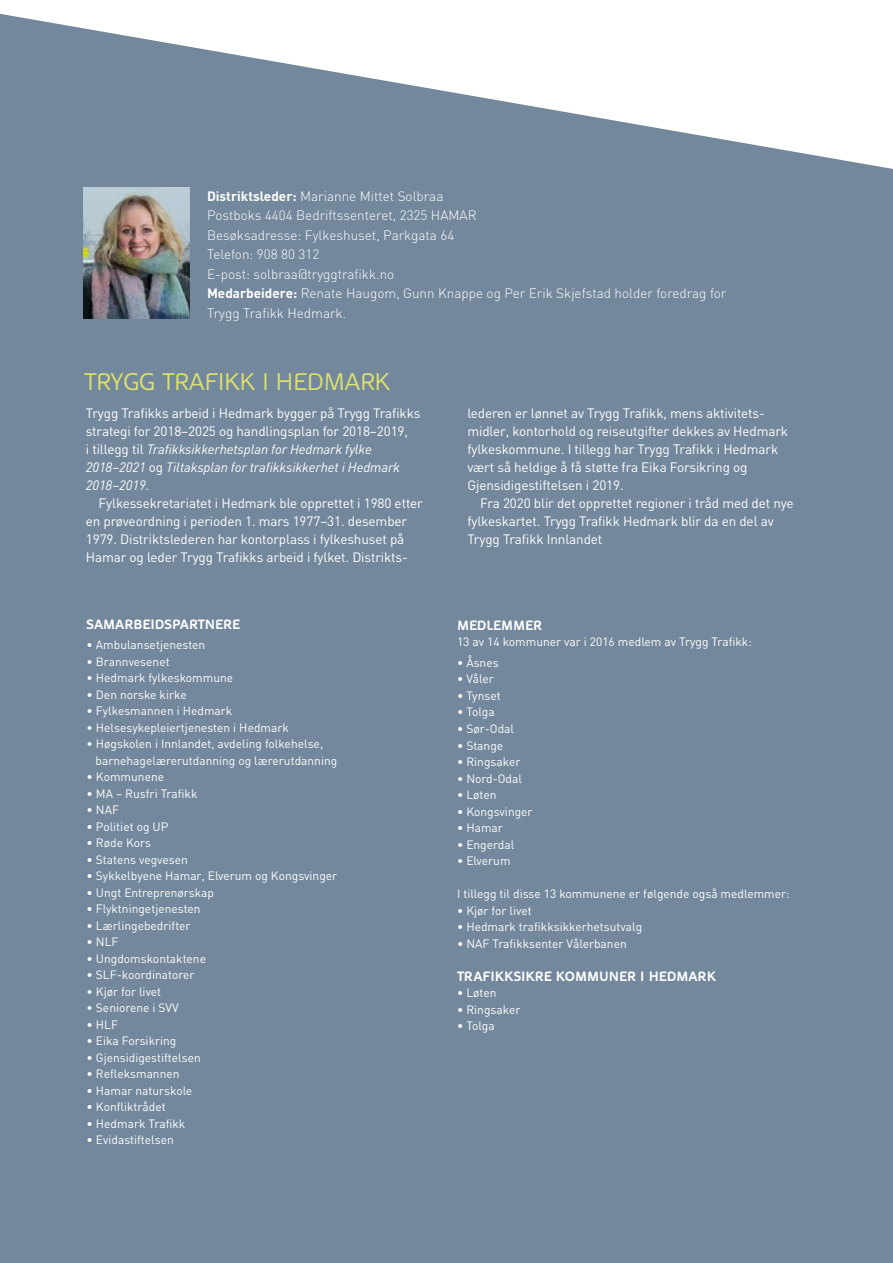
<style>
.page{position:relative;width:893px;height:1263px;background:#fff}
.page>*{position:absolute;margin:0;border:0;box-sizing:border-box;transform-origin:0 0}
.t1{font:24px "Oblik";color:#dbe16f}
.t2{font:13.5px/18px "DIN";letter-spacing:-.01em;color:#fff}
.t3{font:300 13.5px/19.5px "DIN";color:#fff}
.t4{font:italic 13.5px/18px "DINOT";letter-spacing:-.01em;color:#fff}
.t5{font:700 13.5px "Oblik";color:#fff}
.t6{font:12px/16.5px "DIN";color:#fff}
.s1{font-weight:700}
.s2{font-family:"DIN";font-style:normal}
</style>
<div class="page">
<div style="left:0;top:14px;width:893px;height:1249px;background:#73889c"></div>
<div style="left:876px;top:164px;width:17px;height:343px;background:#73889c"></div>
<img style="left:84px;top:187px;width:105px;height:132px">
<p class="t3" style="left:207px;top:186px;width:521px"><span class="s1">Distriktsleder:</span> Marianne Mittet Solbraa<br>Postboks 4404 Bedriftssenteret, 2325 HAMAR<br>Besøksadresse: Fylkeshuset, Parkgata 64<br>Telefon: 908 80 312<br>E-post: solbraa@tryggtrafikk.no<br><span class="s1">Medarbeidere:</span> Renate Haugom, Gunn Knappe og Per Erik Skjefstad holder foredrag for Trygg Trafikk Hedmark.</p>
<h1 class="t1" style="left:84px;top:368px;width:308px">TRYGG TRAFIKK I HEDMARK</h1>
<p class="t2" style="left:86px;top:404px;width:336px">Trygg Trafikks arbeid i Hedmark bygger på Trygg Trafikks strategi for 2018–2025 og handlingsplan for 2018–2019,</p>
<p class="t4" style="left:86px;top:439px;width:316px"><span class="s2">i tillegg til</span> Trafikksikkerhetsplan for Hedmark fylke<br>2018–2021 <span class="s2">og</span> Tiltaksplan for trafikksikkerhet i Hedmark<br>2018–2019<span class="s2">.</span></p>
<p class="t2" style="left:86px;top:494px;width:339px;text-indent:13px">Fylkessekretariatet i Hedmark ble opprettet i 1980 etter en prøveordning i perioden 1. mars 1977–31. desember 1979. Distriktslederen har kontorplass i fylkeshuset på Hamar og leder Trygg Trafikks arbeid i fylket. Distrikts-</p>
<p class="t5" style="left:87px;top:616px;width:155px">SAMARBEIDSPARTNERE</p>
<p class="t6" style="left:87px;top:637px;width:120px">• Ambulansetjenesten</p>
<p class="t6" style="left:87px;top:653px;width:85px">• Brannvesenet</p>
<p class="t6" style="left:87px;top:670px;width:148px">• Hedmark fylkeskommune</p>
<p class="t6" style="left:87px;top:686px;width:102px">• Den norske kirke</p>
<p class="t6" style="left:87px;top:703px;width:147px">• Fylkesmannen i Hedmark</p>
<p class="t6" style="left:87px;top:719px;width:204px">• Helsesykepleiertjenesten i Hedmark</p>
<p class="t6" style="left:96px;top:736px;width:243px;text-indent:-9px">• Høgskolen i Innlandet, avdeling folkehelse, barnehagelærerutdanning og lærerutdanning</p>
<p class="t6" style="left:87px;top:769px;width:79px">• Kommunene</p>
<p class="t6" style="left:87px;top:785px;width:112px">• MA – Rusfri Trafikk</p>
<p class="t6" style="left:87px;top:802px;width:34px">• NAF</p>
<p class="t6" style="left:87px;top:818px;width:83px">• Politiet og UP</p>
<p class="t6" style="left:87px;top:835px;width:66px">• Røde Kors</p>
<p class="t6" style="left:87px;top:851px;width:103px">• Statens vegvesen</p>
<p class="t6" style="left:87px;top:868px;width:252px">• Sykkelbyene Hamar, Elverum og Kongsvinger</p>
<p class="t6" style="left:87px;top:884px;width:129px">• Ungt Entreprenørskap</p>
<p class="t6" style="left:87px;top:901px;width:116px">• Flyktningetjenesten</p>
<p class="t6" style="left:87px;top:917px;width:106px">• Lærlingebedrifter</p>
<p class="t6" style="left:87px;top:934px;width:33px">• NLF</p>
<p class="t6" style="left:87px;top:950px;width:121px">• Ungdomskontaktene</p>
<p class="t6" style="left:87px;top:967px;width:109px">• SLF-koordinatorer</p>
<p class="t6" style="left:87px;top:983px;width:76px">• Kjør for livet</p>
<p class="t6" style="left:87px;top:1000px;width:94px">• Seniorene i SVV</p>
<p class="t6" style="left:87px;top:1016px;width:33px">• HLF</p>
<p class="t6" style="left:87px;top:1033px;width:91px">• Eika Forsikring</p>
<p class="t6" style="left:87px;top:1049px;width:116px">• Gjensidigestiftelsen</p>
<p class="t6" style="left:87px;top:1066px;width:95px">• Refleksmannen</p>
<p class="t6" style="left:87px;top:1082px;width:107px">• Hamar naturskole</p>
<p class="t6" style="left:87px;top:1099px;width:81px">• Konfliktrådet</p>
<p class="t6" style="left:87px;top:1115px;width:100px">• Hedmark Trafikk</p>
<p class="t6" style="left:87px;top:1132px;width:89px">• Evidastiftelsen</p>
<p class="t2" style="left:467px;top:404px;width:322px">lederen er lønnet av Trygg Trafikk, mens aktivitets&shy;midler, kontorhold og reiseutgifter dekkes av Hedmark fylkeskommune. I tillegg har Trygg Trafikk i Hedmark vært så heldige å få støtte fra Eika Forsikring og Gjensidigestiftelsen i 2019.</p>
<p class="t2" style="left:467px;top:494px;width:328px;text-indent:13px">Fra 2020 blir det opprettet regioner i tråd med det nye fylkeskartet. Trygg Trafikk Hedmark blir da en del av<br>Trygg Trafikk Innlandet</p>
<p class="t5" style="left:457px;top:617px;width:87px">MEDLEMMER</p>
<p class="t6" style="left:457px;top:633px;width:296px">13 av 14 kommuner var i 2016 medlem av Trygg Trafikk:</p>
<p class="t6" style="left:457px;top:654px;width:43px">• Åsnes</p>
<p class="t6" style="left:457px;top:671px;width:38px">• Våler</p>
<p class="t6" style="left:457px;top:687px;width:45px">• Tynset</p>
<p class="t6" style="left:457px;top:704px;width:39px">• Tolga</p>
<p class="t6" style="left:457px;top:720px;width:59px">• Sør-Odal</p>
<p class="t6" style="left:457px;top:737px;width:48px">• Stange</p>
<p class="t6" style="left:457px;top:753px;width:65px">• Ringsaker</p>
<p class="t6" style="left:457px;top:770px;width:67px">• Nord-Odal</p>
<p class="t6" style="left:457px;top:786px;width:41px">• Løten</p>
<p class="t6" style="left:457px;top:803px;width:77px">• Kongsvinger</p>
<p class="t6" style="left:457px;top:819px;width:47px">• Hamar</p>
<p class="t6" style="left:457px;top:836px;width:59px">• Engerdal</p>
<p class="t6" style="left:457px;top:852px;width:55px">• Elverum</p>
<p class="t6" style="left:457px;top:885px;width:334px">I tillegg til disse 13 kommunene er følgende også medlemmer:</p>
<p class="t6" style="left:457px;top:902px;width:76px">• Kjør for livet</p>
<p class="t6" style="left:457px;top:918px;width:187px">• Hedmark trafikksikkerhetsutvalg</p>
<p class="t6" style="left:457px;top:935px;width:171px">• NAF Trafikksenter Vålerbanen</p>
<p class="t5" style="left:457px;top:968px;width:261px">TRAFIKKSIKRE KOMMUNER I HEDMARK</p>
<p class="t6" style="left:457px;top:984px;width:41px">• Løten</p>
<p class="t6" style="left:457px;top:1001px;width:65px">• Ringsaker</p>
<p class="t6" style="left:457px;top:1017px;width:39px">• Tolga</p>
</div>
